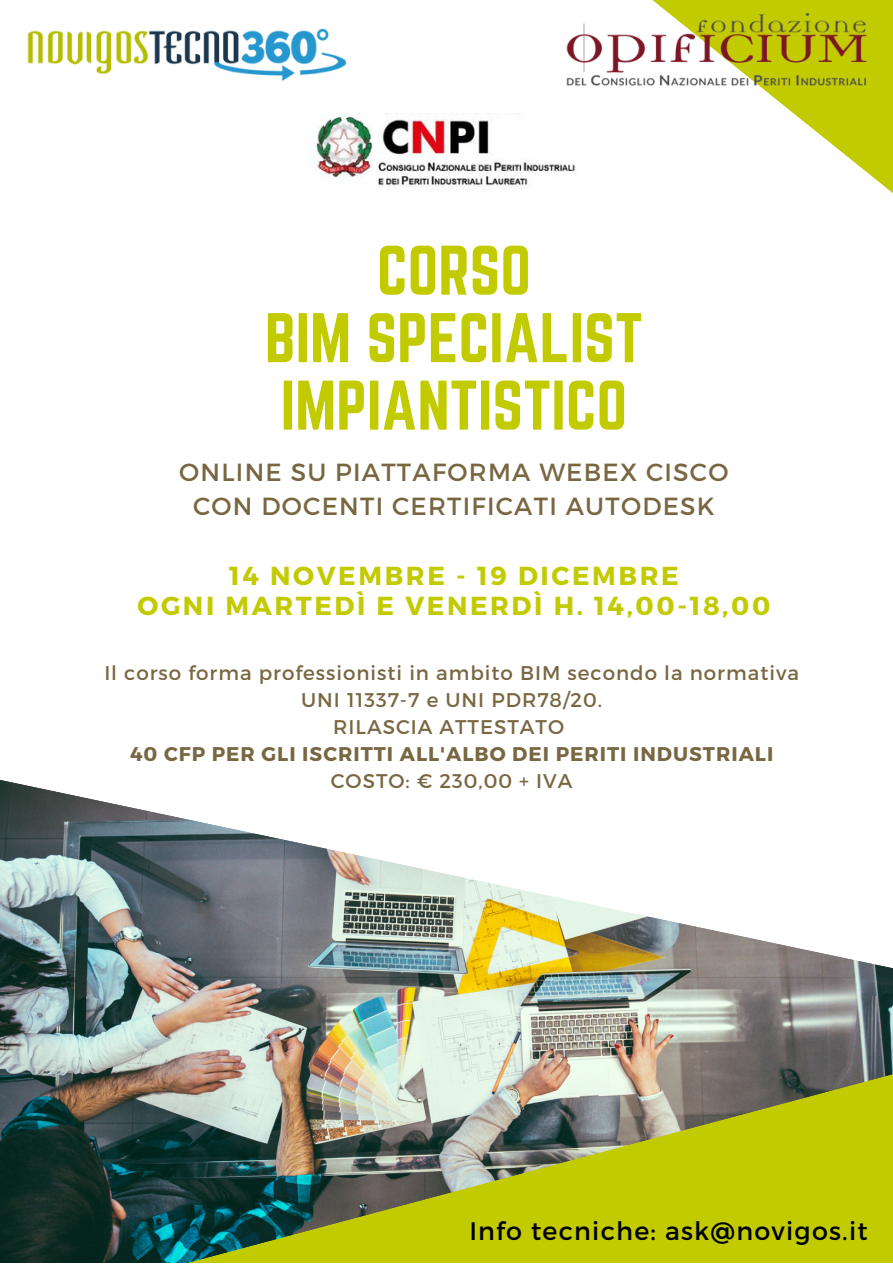
<style>
.page{position:relative;width:893px;height:1264px;background:#fff}
.page>*{position:absolute;margin:0;border:0;box-sizing:border-box;transform-origin:0 0}
.t1{font:61.35px "Norwester";color:#c2ca00}
.t2{font:700 25.95px "Montserrat";letter-spacing:.1em;color:#c2ca00}
.t3{font:25.35px "Montserrat";letter-spacing:.05em;color:#000}
.t4{font:24.75px "Montserrat";letter-spacing:.05em;color:#796742}
.t5{font:19.8px "Montserrat";letter-spacing:.05em;color:#796742}
.t6{font:700 19.8px "Montserrat";letter-spacing:.05em;color:#796742}
</style>
<div class="page">
<img style="left:0;top:975px;width:892px;height:287px">
<img style="left:89px;top:1031px;width:803px;height:231px">
<img style="left:0;top:780px;width:892px;height:195px">
<svg style="left:652px;top:0;width:240px;height:193px"></svg>
<img style="left:27px;top:28px;width:320px;height:53px">
<img style="left:566px;top:13px;width:301px;height:76px">
<img style="left:308px;top:115px;width:267px;height:73px">
<p class="t1" style="left:377px;top:233px;width:156px">CORSO</p>
<p class="t1" style="left:265px;top:301px;width:380px">BIM SPECIALIST</p>
<p class="t1" style="left:280px;top:368px;width:348px">IMPIANTISTICO</p>
<p class="t4" style="left:179px;top:456px;width:550px">ONLINE SU PIATTAFORMA WEBEX CISCO</p>
<p class="t4" style="left:193px;top:490px;width:523px">CON DOCENTI CERTIFICATI AUTODESK</p>
<p class="t2" style="left:229px;top:559px;width:451px">14 NOVEMBRE - 19 DICEMBRE</p>
<p class="t2" style="left:137px;top:589px;width:634px">OGNI MARTEDÌ E VENERDÌ H. 14,00-18,00</p>
<p class="t5" style="left:104px;top:660px;width:696px">Il corso forma professionisti in ambito BIM secondo la normativa</p>
<p class="t5" style="left:301px;top:687px;width:302px">UNI 11337-7 e UNI PDR78/20.</p>
<p class="t5" style="left:333px;top:714px;width:232px">RILASCIA ATTESTATO</p>
<p class="t6" style="left:130px;top:741px;width:644px">40 CFP PER GLI ISCRITTI ALL'ALBO DEI PERITI INDUSTRIALI</p>
<p class="t5" style="left:331px;top:768px;width:243px">COSTO: € 230,00 + IVA</p>
<p class="t3" style="left:469px;top:1214px;width:400px">Info tecniche: ask@novigos.it</p>
</div>
